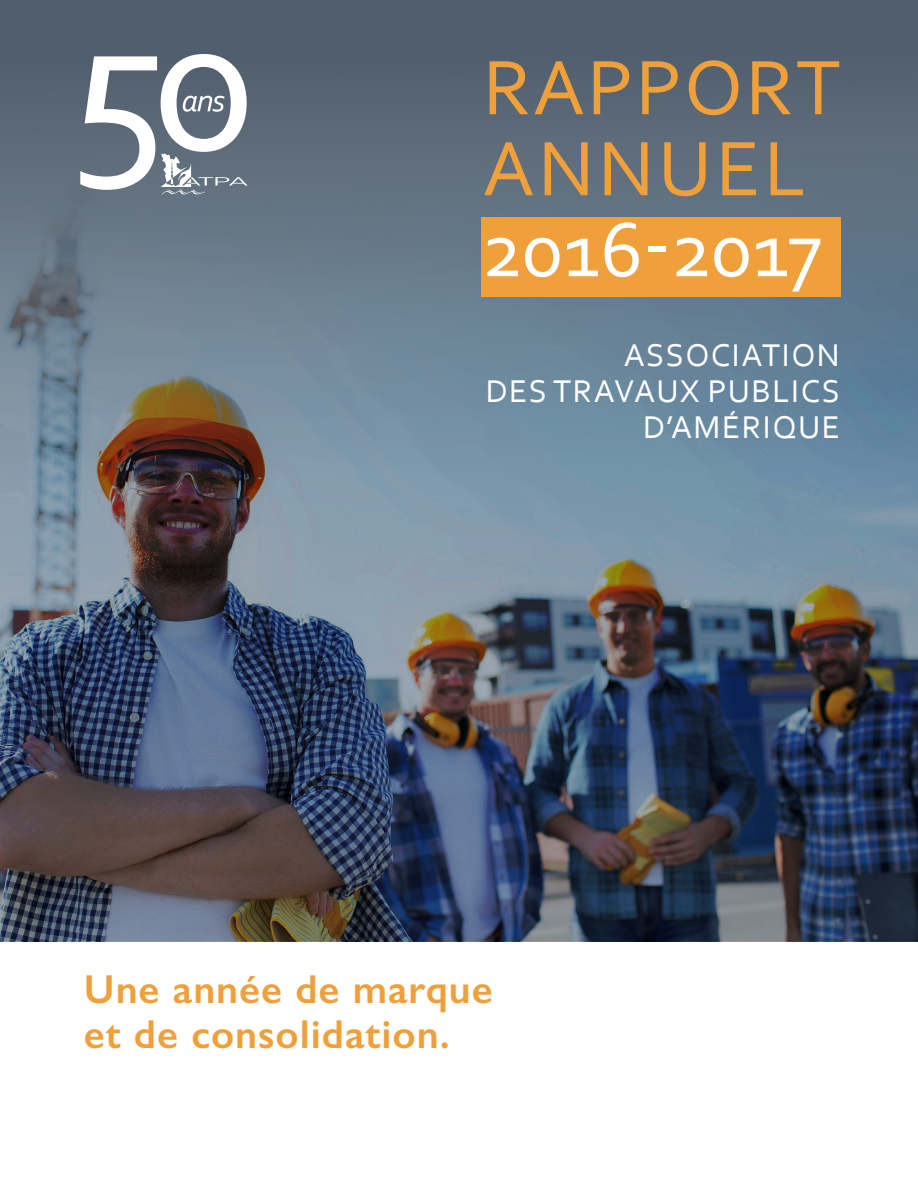
<style>
.page{position:relative;width:918px;height:1188px;background:#fff}
.page>*{position:absolute;margin:0;border:0;box-sizing:border-box;transform-origin:0 0}
.t1{font:81px/81px "Corbel";letter-spacing:.03em;color:#f0a03a}
.t2{font:81px "Corbel";letter-spacing:-.005em;color:#fff}
.t3{font:600 40.5px/45px "Gill Sans";letter-spacing:.025em;color:#f0a03a}
.t4{font:33px/36px "Corbel";letter-spacing:.045em;color:#fff;text-align:right}
</style>
<div class="page">
<img style="left:0;top:0;width:918px;height:941px">
<div style="left:481px;top:217px;width:360px;height:79px;background:#f0a03a"></div>
<svg style="left:80px;top:54px;width:168px;height:140px"></svg>
<p class="t1" style="left:483px;top:45px;width:359px">RAPPORT<br>ANNUEL</p>
<p class="t2" style="left:481px;top:199px;width:343px">2016-2017</p>
<p class="t4" style="left:624px;top:336px;width:218px">ASSOCIATION</p>
<p class="t4" style="left:486px;top:372px;width:356px">DES TRAVAUX PUBLICS<br>D’AMÉRIQUE</p>
<p class="t3" style="left:84px;top:967px;width:410px">Une année de marque et de consolidation.</p>
</div>
